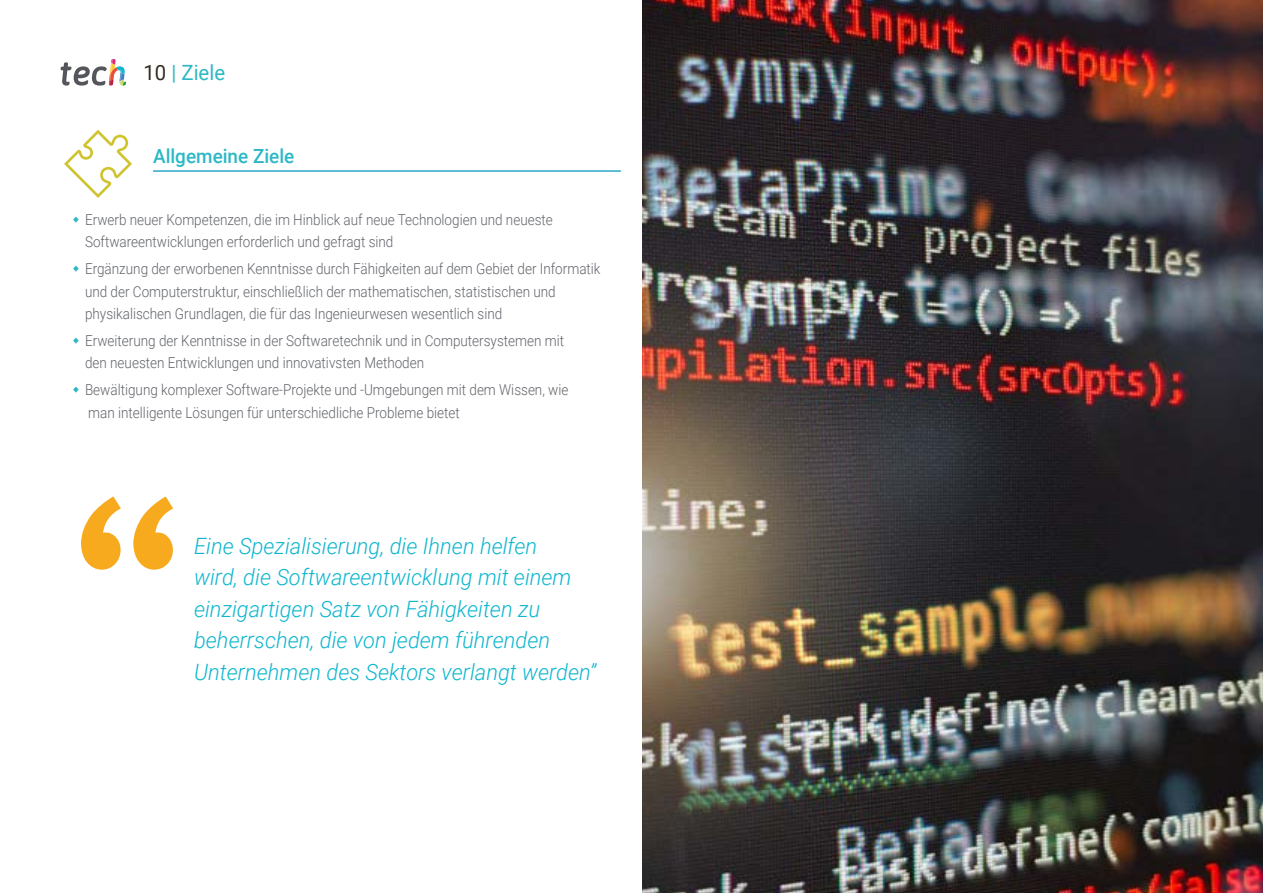
<style>
.page{position:relative;width:1263px;height:893px;background:#fff}
.page>*{position:absolute;margin:0;border:0;box-sizing:border-box;transform-origin:0 0}
.t1{font:italic 300 22.5px/31.5px "Roboto";color:#0fb6cf}
.t2{font:21px "Roboto";color:#2db8c5}
.t3{font:500 19.5px "Roboto";color:#2db8c5}
.t4{font:300 15px/22.5px "Roboto";color:#61646a;scale:.9 1}
.s1{color:#312e20}
</style>
<div class="page">
<hr style="left:153px;top:171px;width:468px;height:1px;background:#2db8c5">
<svg style="left:64px;top:130px;width:68px;height:68px"></svg>
<svg style="left:61px;top:59px;width:65px;height:27px"></svg>
<img style="left:642px;top:0;width:621px;height:893px">
<svg style="left:81px;top:496px;width:92px;height:74px"></svg>
<h2 class="t2" style="left:144px;top:57px;width:83px"><span class="s1">10</span> | Ziele</h2>
<h3 class="t3" style="left:153px;top:142px;width:143px">Allgemeine Ziele</h3>
<p class="t4" style="left:85px;top:208px;width:521px">Erwerb neuer Kompetenzen, die im Hinblick auf neue Technologien und neueste<br>Softwareentwicklungen erforderlich und gefragt sind</p>
<p class="t4" style="left:85px;top:257px;width:574px">Ergänzung der erworbenen Kenntnisse durch Fähigkeiten auf dem Gebiet der Informatik und der Computerstruktur, einschließlich der mathematischen, statistischen und physikalischen Grundlagen, die für das Ingenieurwesen wesentlich sind</p>
<p class="t4" style="left:85px;top:329px;width:534px">Erweiterung der Kenntnisse in der Softwaretechnik und in Computersystemen mit den neuesten Entwicklungen und innovativsten Methoden</p>
<p class="t4" style="left:85px;top:378px;width:539px">Bewältigung komplexer Software-Projekte und -Umgebungen mit dem Wissen, wie man intelligente Lösungen für unterschiedliche Probleme bietet</p>
<h1 class="t1" style="left:194px;top:529px;width:404px">Eine Spezialisierung, die Ihnen helfen<br>wird, die Softwareentwicklung mit einem einzigartigen Satz von Fähigkeiten zu beherrschen, die von jedem führenden Unternehmen des Sektors verlangt werden”</h1>
</div>
